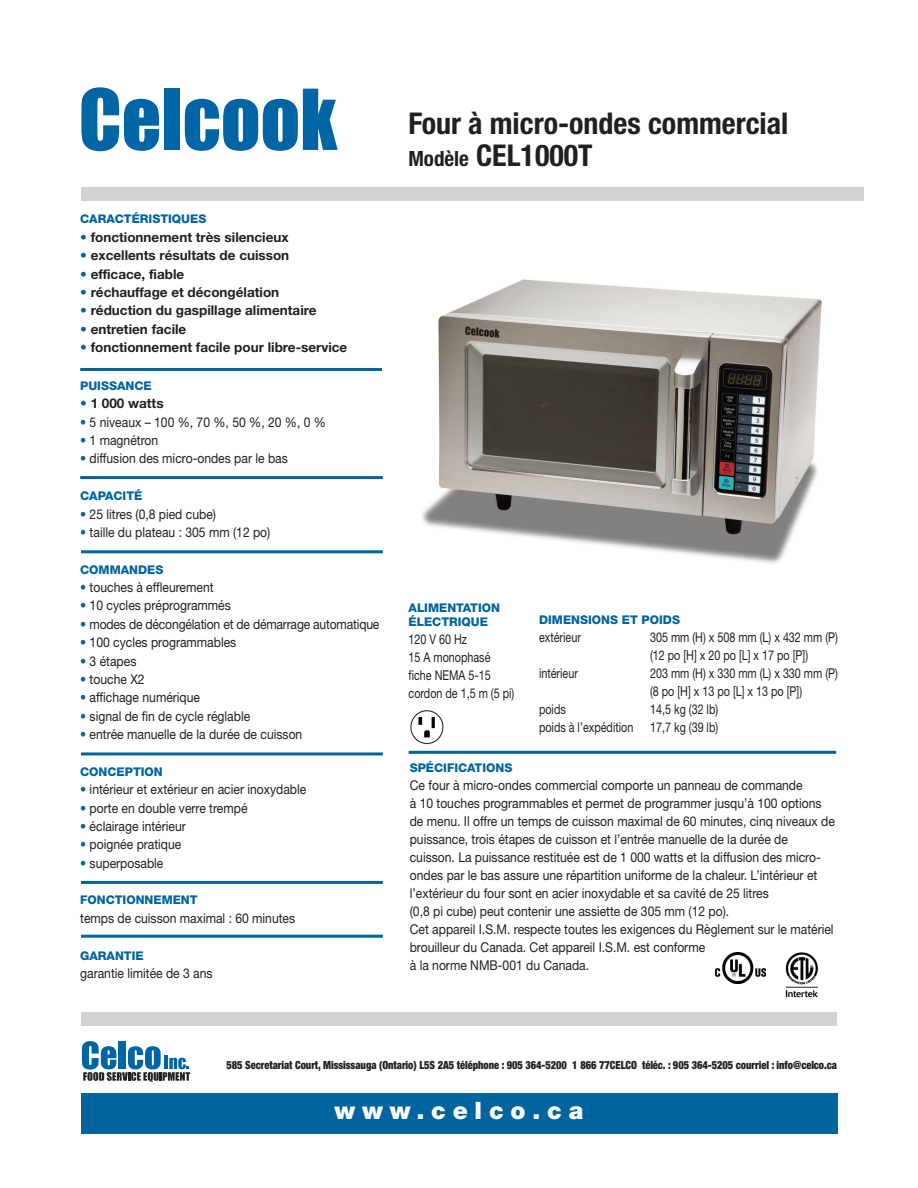
<style>
.page{position:relative;width:918px;height:1188px;background:#fff}
.page>*{position:absolute;margin:0;border:0;box-sizing:border-box;transform-origin:0 0}
.t1{font:700 condensed 30px/31.5px "Helvetica Neue";color:#231f20}
.t2{font:900 24px "Helvetica Neue";letter-spacing:.285em;color:#fff}
.t3{font:13.5px/18px "Helvetica Neue";color:#231f20;scale:.9 1}
.t4{font:13.5px/18px "Helvetica Neue";color:#231f20;scale:.8 1}
.t5{font:700 13.5px "Helvetica Neue";color:#231f20}
.t6{font:800 12px/14.4px "Helvetica Neue";color:#00649e}
.t7{font:900 condensed 11.25px "Helvetica Neue";letter-spacing:-.005em;color:#231f20;scale:.93 1}
.s1{color:#00649e}
.s2{font-size:21px}
</style>
<div class="page">
<img style="left:422px;top:279px;width:400px;height:285px">
<hr style="left:80px;top:368px;width:302px;height:3px;background:#00649e">
<hr style="left:80px;top:476px;width:303px;height:3px;background:#00649e">
<hr style="left:81px;top:752px;width:302px;height:3px;background:#00649e">
<hr style="left:81px;top:881px;width:302px;height:3px;background:#00649e">
<hr style="left:81px;top:935px;width:302px;height:3px;background:#00649e">
<hr style="left:81px;top:550px;width:302px;height:3px;background:#00649e">
<svg style="left:81px;top:87px;width:78px;height:64px"></svg>
<div style="left:164px;top:89px;width:16px;height:61px;background:#0065a4"></div>
<svg style="left:185px;top:89px;width:153px;height:62px"></svg>
<div style="left:81px;top:188px;width:783px;height:13px;background:#d1d2d4"></div>
<div style="left:81px;top:1094px;width:756px;height:40px;background:#00649e"></div>
<div style="left:81px;top:1012px;width:756px;height:14px;background:#d1d2d4"></div>
<svg style="left:82px;top:1041px;width:108px;height:41px"></svg>
<svg style="left:732px;top:952px;width:12px;height:1px"></svg>
<img style="left:716px;top:953px;width:50px;height:30px">
<img style="left:785px;top:952px;width:34px;height:46px">
<hr style="left:409px;top:751px;width:427px;height:3px;background:#00649e">
<img style="left:410px;top:711px;width:34px;height:34px">
<p class="t6" style="left:80px;top:213px;width:128px">CARACTÉRISTIQUES</p>
<p class="t5" style="left:80px;top:232px;width:210px"><span class="s1">•</span> fonctionnement très silencieux</p>
<p class="t5" style="left:80px;top:251px;width:211px"><span class="s1">•</span> excellents résultats de cuisson</p>
<p class="t5" style="left:80px;top:269px;width:106px"><span class="s1">•</span> efficace, fiable</p>
<p class="t5" style="left:80px;top:287px;width:201px"><span class="s1">•</span> réchauffage et décongélation</p>
<p class="t5" style="left:80px;top:306px;width:238px"><span class="s1">•</span> réduction du gaspillage alimentaire</p>
<p class="t5" style="left:80px;top:324px;width:108px"><span class="s1">•</span> entretien facile</p>
<p class="t5" style="left:80px;top:342px;width:269px"><span class="s1">•</span> fonctionnement facile pour libre-service</p>
<p class="t6" style="left:80px;top:380px;width:73px">PUISSANCE</p>
<p class="t5" style="left:80px;top:399px;width:85px"><span class="s1">•</span> 1 000 watts</p>
<p class="t3" style="left:80px;top:414px;width:275px"><span class="s1">•</span> 5 niveaux – 100 %, 70 %, 50 %, 20 %, 0 %</p>
<p class="t3" style="left:80px;top:433px;width:88px"><span class="s1">•</span> 1 magnétron</p>
<p class="t3" style="left:80px;top:451px;width:232px"><span class="s1">•</span> diffusion des micro-ondes par le bas</p>
<p class="t6" style="left:80px;top:490px;width:64px">CAPACITÉ</p>
<p class="t3" style="left:80px;top:506px;width:152px"><span class="s1">•</span> 25 litres (0,8 pied cube)</p>
<p class="t3" style="left:80px;top:525px;width:213px"><span class="s1">•</span> taille du plateau : 305 mm (12 po)</p>
<p class="t6" style="left:80px;top:563px;width:85px">COMMANDES</p>
<p class="t3" style="left:80px;top:580px;width:150px"><span class="s1">•</span> touches à effleurement</p>
<p class="t3" style="left:80px;top:598px;width:169px"><span class="s1">•</span> 10 cycles préprogrammés</p>
<p class="t3" style="left:80px;top:616px;width:334px"><span class="s1">•</span> modes de décongélation et de démarrage automatique</p>
<p class="t3" style="left:80px;top:635px;width:175px"><span class="s1">•</span> 100 cycles programmables</p>
<p class="t3" style="left:80px;top:653px;width:64px"><span class="s1">•</span> 3 étapes</p>
<p class="t3" style="left:80px;top:672px;width:73px"><span class="s1">•</span> touche X2</p>
<p class="t3" style="left:80px;top:690px;width:135px"><span class="s1">•</span> affichage numérique</p>
<p class="t3" style="left:80px;top:708px;width:190px"><span class="s1">•</span> signal de fin de cycle réglable</p>
<p class="t3" style="left:80px;top:727px;width:248px"><span class="s1">•</span> entrée manuelle de la durée de cuisson</p>
<p class="t6" style="left:80px;top:765px;width:84px">CONCEPTION</p>
<p class="t3" style="left:80px;top:782px;width:253px"><span class="s1">•</span> intérieur et extérieur en acier inoxydable</p>
<p class="t3" style="left:80px;top:800px;width:187px"><span class="s1">•</span> porte en double verre trempé</p>
<p class="t3" style="left:80px;top:819px;width:119px"><span class="s1">•</span> éclairage intérieur</p>
<p class="t3" style="left:80px;top:837px;width:114px"><span class="s1">•</span> poignée pratique</p>
<p class="t3" style="left:80px;top:855px;width:94px"><span class="s1">•</span> superposable</p>
<p class="t6" style="left:80px;top:894px;width:119px">FONCTIONNEMENT</p>
<p class="t3" style="left:80px;top:910px;width:240px">temps de cuisson maximal : 60 minutes</p>
<p class="t6" style="left:80px;top:949px;width:65px">GARANTIE</p>
<p class="t3" style="left:80px;top:966px;width:149px">garantie limitée de 3 ans</p>
<h1 class="t1" style="left:408px;top:106px;width:382px">Four à micro-ondes commercial<br><span class="s2">Modèle</span> CEL1000T</h1>
<p class="t6" style="left:409px;top:601px;width:93px">ALIMENTATION<br>ÉLECTRIQUE</p>
<p class="t4" style="left:409px;top:632px;width:134px">120 V 60 Hz<br>15 A monophasé fiche NEMA 5-15 cordon de 1,5 m (5 pi)</p>
<p class="t6" style="left:539px;top:613px;width:143px">DIMENSIONS ET POIDS</p>
<p class="t4" style="left:539px;top:629px;width:54px">extérieur</p>
<p class="t4" style="left:650px;top:629px;width:236px">305 mm (H) x 508 mm (L) x 432 mm (P) (12 po [H] x 20 po [L] x 17 po [P])</p>
<p class="t4" style="left:539px;top:665px;width:50px">intérieur</p>
<p class="t4" style="left:650px;top:665px;width:236px">203 mm (H) x 330 mm (L) x 330 mm (P) (8 po [H] x 13 po [L] x 13 po [P])</p>
<p class="t4" style="left:539px;top:701px;width:35px">poids</p>
<p class="t4" style="left:539px;top:701px;width:226px;text-align:right">14,5 kg (32 lb)<br>poids à l’expédition 17,7 kg (39 lb)</p>
<p class="t6" style="left:410px;top:762px;width:104px">SPÉCIFICATIONS</p>
<p class="t3" style="left:410px;top:778px;width:474px">Ce four à micro-ondes commercial comporte un panneau de commande<br>à 10 touches programmables et permet de programmer jusqu’à 100 options de menu. Il offre un temps de cuisson maximal de 60 minutes, cinq niveaux de puissance, trois étapes de cuisson et l’entrée manuelle de la durée de cuisson. La puissance restituée est de 1 000 watts et la diffusion des micro&shy;ondes par le bas assure une répartition uniforme de la chaleur. L’intérieur et l’extérieur du four sont en acier inoxydable et sa cavité de 25 litres<br>(0,8 pi cube) peut contenir une assiette de 305 mm (12 po).<br>Cet appareil I.S.M. respecte toutes les exigences du Règlement sur le matériel brouilleur du Canada. Cet appareil I.S.M. est conforme<br>à la norme NMB-001 du Canada.</p>
<p class="t7" style="left:227px;top:1061px;width:658px">585 Secretariat Court, Mississauga (Ontario) L5S 2A5 téléphone : 905 364-5200 1 866 77CELCO téléc. : 905 364-5205 courriel : info@celco.ca</p>
<h2 class="t2" style="left:335px;top:1102px;width:250px">www.celco.ca</h2>
</div>
